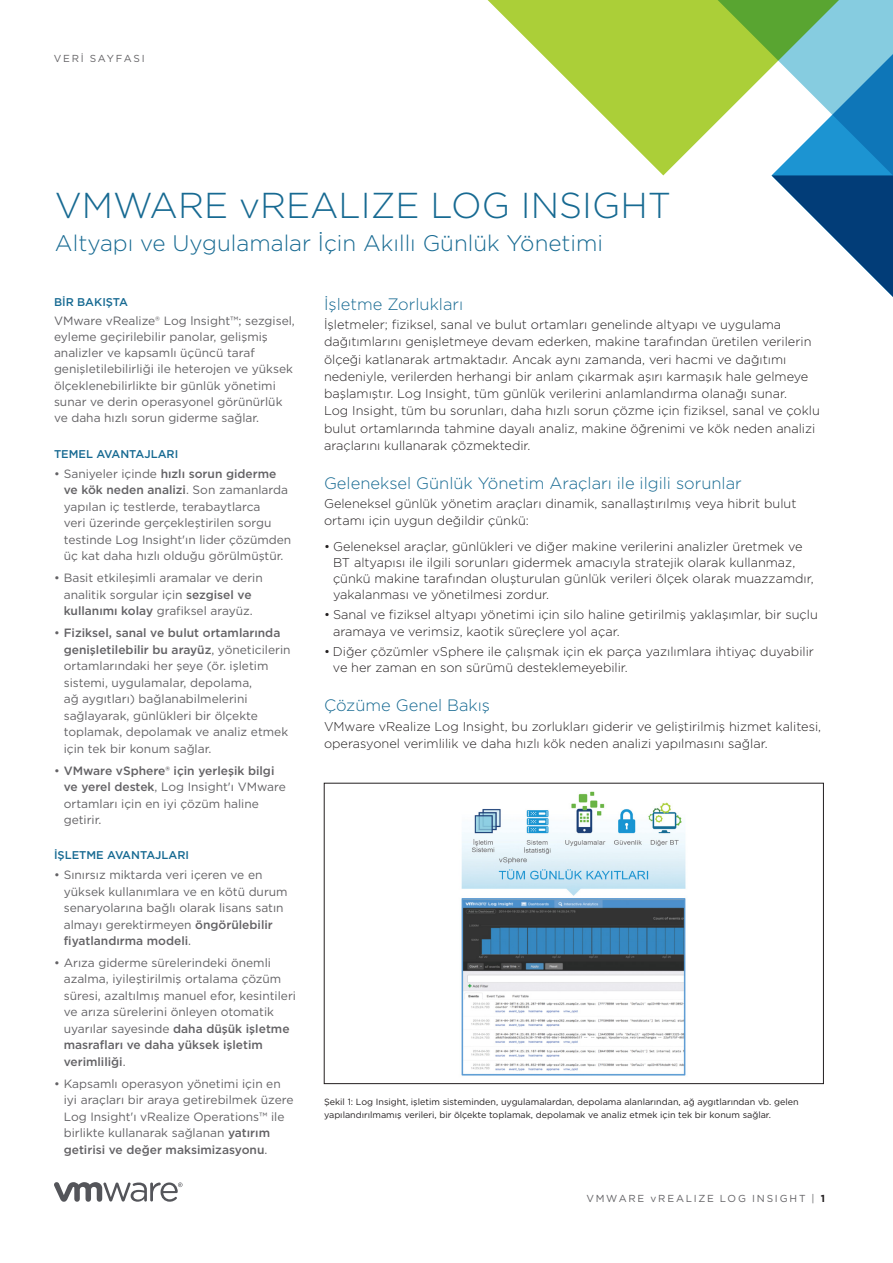
<style>
.page{position:relative;width:893px;height:1263px;background:#fff}
.page>*{position:absolute;margin:0;border:0;box-sizing:border-box;transform-origin:0 0}
._1a_MAIN_TITLE{font:300 36px "Gotham";color:#176a92}
._1b__MAIN_SUB_TITLE{font:300 22.5px "Gotham";color:#176a92}
._5a__SUBHEAD-1{font:300 16.5px "Gotham";color:#176a92}
._3a__BODY_TEXT{font:300 12.75px/17.2px "Gotham";color:#231f20}
._4b__SIDEBAR-BODY-LA{font:12px/16.5px "Gotham";color:#636265}
._4a__SIDEBAR-HEAD{font:500 11.25px "Gotham";color:#176a92}
.FOLIO-BOTTOM-GRAY{font:10.2px "Gotham";letter-spacing:.175em;color:#636265}
.FOLIO-TOP-GRAY{font:10.2px "Gotham";letter-spacing:.175em;color:#636265}
._6a__CAPTION_BODY{font:9px/12.8px "Gotham";color:#231f20}
.s1{font-weight:500}
.s2{font-weight:700;color:#231f20}
</style>
<div class="page">
<svg style="left:54px;top:1182px;width:129px;height:20px"></svg>
<svg style="left:487px;top:0;width:217px;height:175px;fill:#abcf38"></svg>
<svg style="left:704px;top:0;width:189px;height:297px"></svg>
<img style="left:461px;top:791px;width:225px;height:285px">
<div style="left:324px;top:783px;width:500px;height:301px;border:1px solid #231f20"></div>
<p class="FOLIO-TOP-GRAY" style="left:54px;top:52px;width:93px">VERI SAYFASI</p>
<p class="_1a_MAIN_TITLE" style="left:55px;top:182px;width:618px">VMWARE vREALIZE LOG INSIGHT</p>
<p class="_1b__MAIN_SUB_TITLE" style="left:55px;top:229px;width:550px">Altyapı ve Uygulamalar İçin Akıllı Günlük Yönetimi</p>
<p class="_4a__SIDEBAR-HEAD" style="left:54px;top:295px;width:76px">BIR BAKIŞTA</p>
<p class="_4b__SIDEBAR-BODY-LA" style="left:54px;top:312px;width:242px">VMware vRealize® Log lnsight™; sezgisel, eyleme geçirilebilir panolar, gelişmiş analizler ve kapsamlı üçüncü taraf genişletilebilirliği ile heterojen ve yüksek ölçeklenebilirlikte bir günlük yönetimi sunar ve derin operasyonel görünürlük ve daha hızlı sorun giderme sağlar.</p>
<p class="_4a__SIDEBAR-HEAD" style="left:54px;top:447px;width:126px">TEMEL AVANTAJLARI</p>
<p class="_4b__SIDEBAR-BODY-LA" style="left:64px;top:465px;width:229px;text-indent:-10px">• Saniyeler içinde <span class="s1">hızlı sorun giderme ve kök neden analizi</span>. Son zamanlarda yapılan iç testlerde, terabaytlarca<br>veri üzerinde gerçekleştirilen sorgu testinde Log Insight'ın lider çözümden üç kat daha hızlı olduğu görülmüştür.</p>
<p class="_4b__SIDEBAR-BODY-LA" style="left:54px;top:569px;width:210px;text-align:center">• Basit etkileşimli aramalar ve derin analitik sorgular için <span class="s1">sezgisel ve kullanımı kolay</span> grafiksel arayüz.</p>
<p class="_4b__SIDEBAR-BODY-LA" style="left:64px;top:624px;width:228px;text-indent:-10px">• <span class="s1">Fiziksel, sanal ve bulut ortamlarında genişletilebilir bu arayüz</span>, yöneticilerin ortamlarındaki her şeye (ör. işletim sistemi, uygulamalar, depolama,<br>ağ aygıtları) bağlanabilmelerini sağlayarak, günlükleri bir ölçekte toplamak, depolamak ve analiz etmek için tek bir konum sağlar.</p>
<p class="_4b__SIDEBAR-BODY-LA" style="left:64px;top:762px;width:224px;text-indent:-10px">• <span class="s1">VMware vSphere® için yerleşik bilgi ve yerel destek</span>, Log Insight'ı VMware ortamları için en iyi çözüm haline getirir.</p>
<p class="_4a__SIDEBAR-HEAD" style="left:54px;top:848px;width:137px">İŞLETME AVANTAJLARI</p>
<p class="_4b__SIDEBAR-BODY-LA" style="left:64px;top:866px;width:225px;text-indent:-10px">• Sınırsız miktarda veri içeren ve en yüksek kullanımlara ve en kötü durum senaryolarına bağlı olarak lisans satın almayı gerektirmeyen <span class="s1">öngörülebilir fiyatlandırma modeli</span>.</p>
<p class="_4b__SIDEBAR-BODY-LA" style="left:64px;top:954px;width:234px;text-indent:-10px">• Arıza giderme sürelerindeki önemli azalma, iyileştirilmiş ortalama çözüm süresi, azaltılmış manuel efor, kesintileri ve arıza sürelerini önleyen otomatik uyarılar sayesinde <span class="s1">daha düşük işletme masrafları ve daha yüksek işletim verimliliği</span>.</p>
<p class="_4b__SIDEBAR-BODY-LA" style="left:64px;top:1075px;width:231px;text-indent:-10px">• Kapsamlı operasyon yönetimi için en iyi araçları bir araya getirebilmek üzere Log Insight'ı vRealize Operations™ ile birlikte kullanarak sağlanan <span class="s1">yatırım getirisi ve değer maksimizasyonu</span>.</p>
<p class="_5a__SUBHEAD-1" style="left:324px;top:293px;width:141px">İşletme Zorlukları</p>
<p class="_3a__BODY_TEXT" style="left:324px;top:316px;width:497px">İşletmeler; fiziksel, sanal ve bulut ortamları genelinde altyapı ve uygulama dağıtımlarını genişletmeye devam ederken, makine tarafından üretilen verilerin ölçeği katlanarak artmaktadır. Ancak aynı zamanda, veri hacmi ve dağıtımı nedeniyle, verilerden herhangi bir anlam çıkarmak aşırı karmaşık hale gelmeye başlamıştır. Log Insight, tüm günlük verilerini anlamlandırma olanağı sunar.<br>Log Insight, tüm bu sorunları, daha hızlı sorun çözme için fiziksel, sanal ve çoklu bulut ortamlarında tahmine dayalı analiz, makine öğrenimi ve kök neden analizi araçlarını kullanarak çözmektedir.</p>
<p class="_5a__SUBHEAD-1" style="left:324px;top:472px;width:419px">Geleneksel Günlük Yönetim Araçları ile ilgili sorunlar</p>
<p class="_3a__BODY_TEXT" style="left:324px;top:495px;width:474px">Geleneksel günlük yönetim araçları dinamik, sanallaştırılmış veya hibrit bulut ortamı için uygun değildir çünkü:</p>
<p class="_3a__BODY_TEXT" style="left:333px;top:538px;width:482px;line-height:16.2px;text-indent:-9px">• Geleneksel araçlar, günlükleri ve diğer makine verilerini analizler üretmek ve BT altyapısı ile ilgili sorunları gidermek amacıyla stratejik olarak kullanmaz, çünkü makine tarafından oluşturulan günlük verileri ölçek olarak muazzamdır, yakalanması ve yönetilmesi zordur.</p>
<p class="_3a__BODY_TEXT" style="left:333px;top:606px;width:486px;line-height:16.2px;text-indent:-9px">• Sanal ve fiziksel altyapı yönetimi için silo haline getirilmiş yaklaşımlar, bir suçlu aramaya ve verimsiz, kaotik süreçlere yol açar.</p>
<p class="_3a__BODY_TEXT" style="left:333px;top:643px;width:482px;line-height:16.2px;text-indent:-9px">• Diğer çözümler vSphere ile çalışmak için ek parça yazılımlara ihtiyaç duyabilir ve her zaman en son sürümü desteklemeyebilir.</p>
<p class="_5a__SUBHEAD-1" style="left:324px;top:695px;width:168px">Çözüme Genel Bakış</p>
<p class="_3a__BODY_TEXT" style="left:324px;top:717px;width:499px">VMware vRealize Log Insight, bu zorlukları giderir ve geliştirilmiş hizmet kalitesi, operasyonel verimlilik ve daha hızlı kök neden analizi yapılmasını sağlar.</p>
<p class="_6a__CAPTION_BODY" style="left:324px;top:1095px;width:476px">Şekil 1: Log Insight, işletim sisteminden, uygulamalardan, depolama alanlarından, ağ aygıtlarından vb. gelen yapılandırılmamış verileri, bir ölçekte toplamak, depolamak ve analiz etmek için tek bir konum sağlar.</p>
<p class="FOLIO-BOTTOM-GRAY" style="left:586px;top:1191px;width:240px">VMWARE vREALIZE LOG INSIGHT | <span class="s2">1</span></p>
</div>
